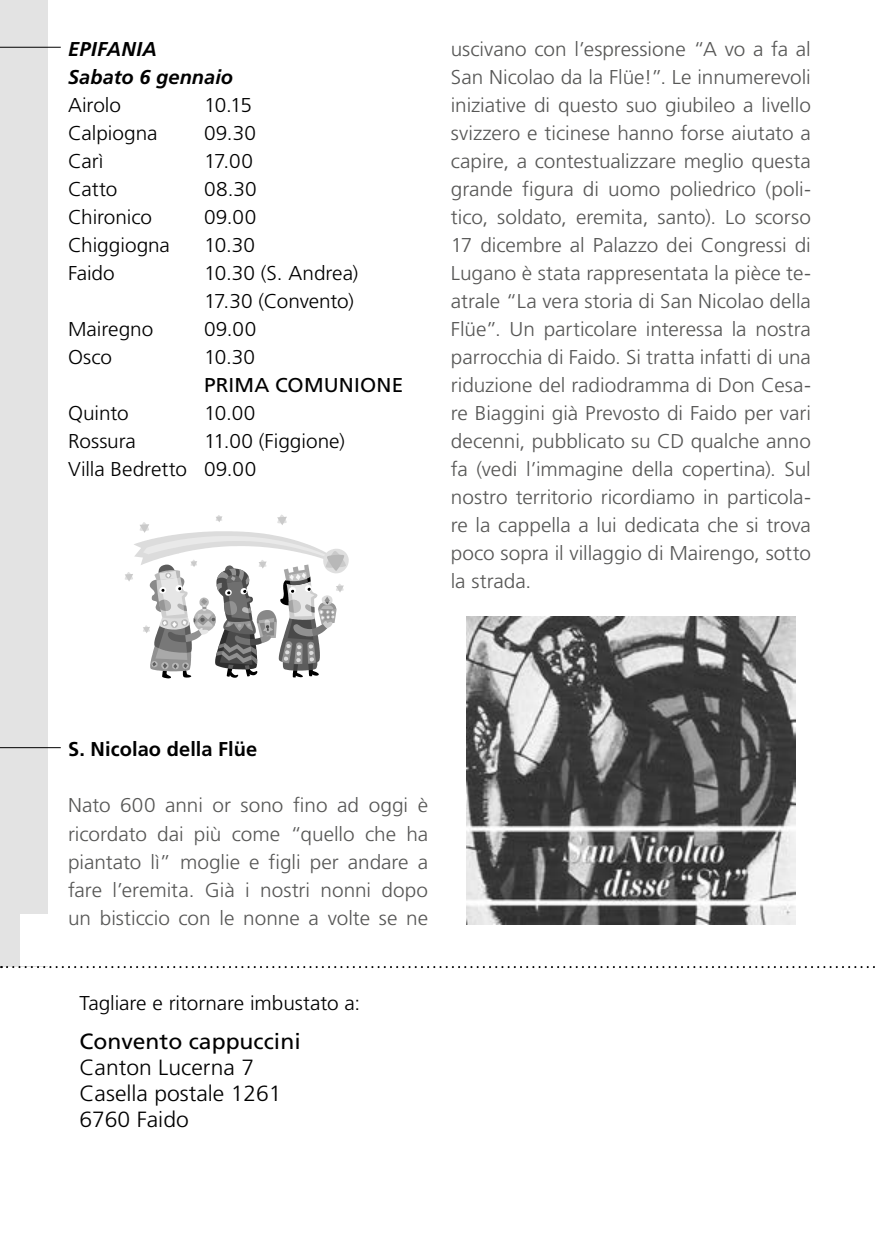
<style>
.page{position:relative;width:879px;height:1248px;background:#fff}
.page>*{position:absolute;margin:0;border:0;box-sizing:border-box;transform-origin:0 0}
.t1{font:300 22px/26px "Frutiger";color:#000;scale:1.04 1}
.t2{font:22px "Frutiger";color:#000;scale:1.04 1}
.t3{font:300 20px/28px "Frutiger";color:#575756;text-align:justify;scale:1.04 1}
.t4{font:300 20px/28px "Frutiger";letter-spacing:-.005em;color:#000;scale:1.04 1}
.t5{font:italic 700 20px/28px "Frutiger";letter-spacing:.005em;color:#000}
.t6{font:700 20px "Frutiger";letter-spacing:.005em;color:#000}
.t7{font:20px "Frutiger CE";letter-spacing:.005em;color:#000;scale:1.04 1}
</style>
<div class="page">
<div style="left:0;top:0;width:48px;height:965px;background:#e3e3e3"></div>
<div style="left:20px;top:914px;width:40px;height:51px;background:#fff"></div>
<svg style="left:1px;top:965px;width:874px;height:2px"></svg>
<hr style="left:0;top:47px;width:61px;height:1px;background:#000">
<svg style="left:125px;top:514px;width:224px;height:164px"></svg>
<hr style="left:0;top:747px;width:61px;height:1px;background:#000">
<img style="left:466px;top:616px;width:329px;height:308px">
<p class="t5" style="left:68px;top:35px;width:167px">EPIFANIA<br>Sabato 6 gennaio</p>
<p class="t4" style="left:68px;top:91px;width:53px">Airolo</p>
<p class="t4" style="left:204px;top:91px;width:47px">10.15</p>
<p class="t4" style="left:68px;top:119px;width:88px">Calpiogna</p>
<p class="t4" style="left:204px;top:119px;width:51px">09.30</p>
<p class="t4" style="left:68px;top:147px;width:36px">Carì</p>
<p class="t4" style="left:204px;top:147px;width:48px">17.00</p>
<p class="t4" style="left:68px;top:175px;width:49px">Catto</p>
<p class="t4" style="left:204px;top:175px;width:52px">08.30</p>
<p class="t4" style="left:68px;top:203px;width:82px">Chironico</p>
<p class="t4" style="left:204px;top:203px;width:52px">09.00</p>
<p class="t4" style="left:68px;top:231px;width:100px">Chiggiogna</p>
<p class="t4" style="left:204px;top:231px;width:51px">10.30</p>
<p class="t4" style="left:68px;top:259px;width:47px">Faido</p>
<p class="t4" style="left:204px;top:259px;width:150px">10.30 (S. Andrea)<br>17.30 (Convento)</p>
<p class="t4" style="left:68px;top:315px;width:83px">Mairegno</p>
<p class="t4" style="left:204px;top:315px;width:52px">09.00</p>
<p class="t4" style="left:68px;top:343px;width:44px">Osco</p>
<p class="t4" style="left:204px;top:343px;width:51px">10.30</p>
<p class="t7" style="left:204px;top:373px;width:193px">PRIMA COMUNIONE</p>
<p class="t4" style="left:68px;top:399px;width:60px">Quinto</p>
<p class="t4" style="left:204px;top:399px;width:51px">10.00</p>
<p class="t4" style="left:68px;top:427px;width:67px">Rossura</p>
<p class="t4" style="left:68px;top:427px;width:268px;text-indent:136px">11.00 (Figgione)<br>Villa Bedretto 09.00</p>
<p class="t3" style="left:451px;top:35px;width:348px">uscivano con l’espressione “A vo a fa al San Nicolao da la Flüe!”. Le innumerevoli iniziative di questo suo giubileo a livello svizzero e ticinese hanno forse aiutato a capire, a contestualizzare meglio questa grande figura di uomo poliedrico (poli&shy;tico, soldato, eremita, santo). Lo scorso 17 dicembre al Palazzo dei Congressi di Lugano è stata rappresentata la pièce te&shy;atrale “La vera storia di San Nicolao della Flüe”. Un particolare interessa la nostra parrocchia di Faido. Si tratta infatti di una riduzione del radiodramma di Don Cesa&shy;re Biaggini già Prevosto di Faido per vari decenni, pubblicato su CD qualche anno fa (vedi l’immagine della copertina). Sul nostro territorio ricordiamo in particola&shy;re la cappella a lui dedicata che si trova poco sopra il villaggio di Mairengo, sotto la strada.</p>
<p class="t6" style="left:68px;top:737px;width:191px">S. Nicolao della Flüe</p>
<p class="t3" style="left:68px;top:791px;width:348px">Nato 600 anni or sono fino ad oggi è ricordato dai più come “quello che ha piantato lì” moglie e figli per andare a fare l’eremita. Già i nostri nonni dopo un bisticcio con le nonne a volte se ne</p>
<p class="t4" style="left:79px;top:989px;width:272px">Tagliare e ritornare imbustato a:</p>
<p class="t2" style="left:79px;top:1028px;width:214px">Convento cappuccini</p>
<p class="t1" style="left:79px;top:1054px;width:196px">Canton Lucerna 7<br>Casella postale 1261<br>6760 Faido</p>
</div>
